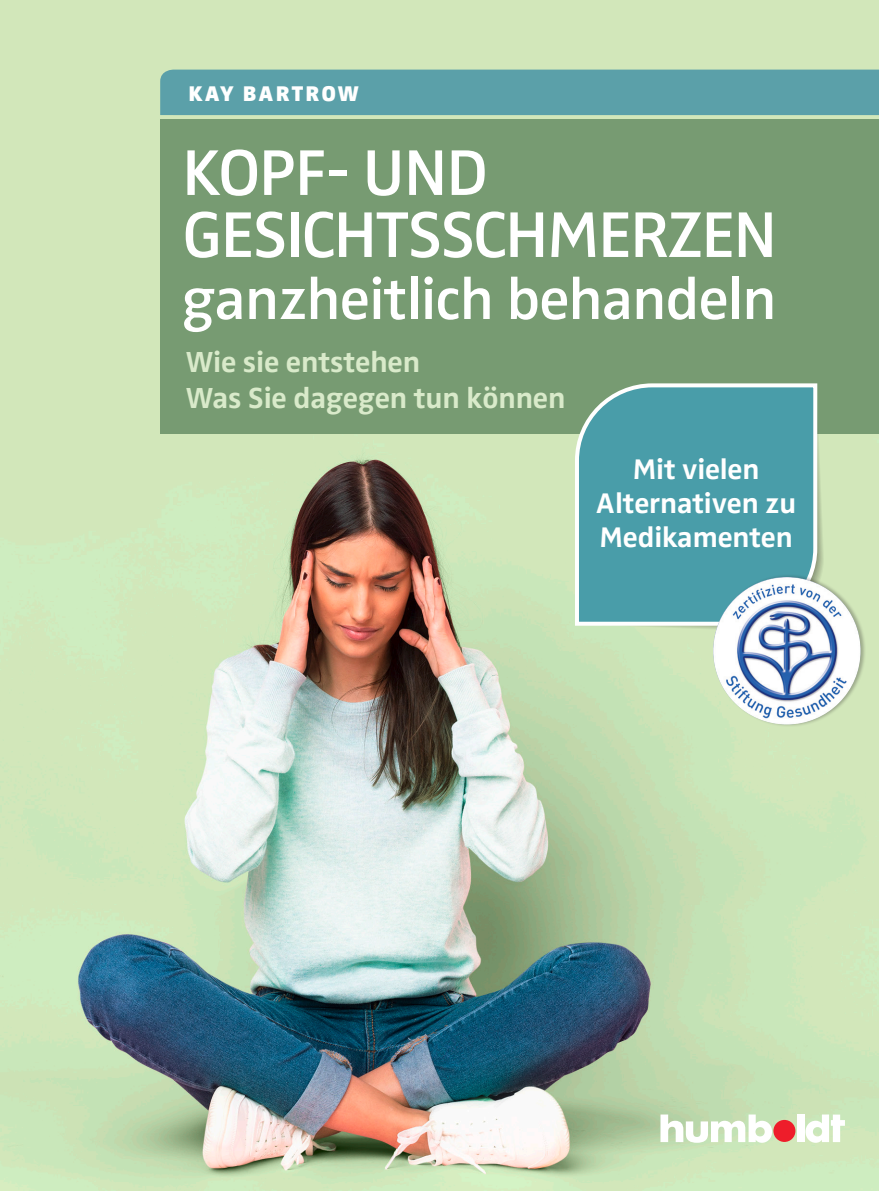
<style>
.page{position:relative;width:879px;height:1191px;background:#fff}
.page>*{position:absolute;margin:0;border:0;box-sizing:border-box;transform-origin:0 0}
.t1{font:600 66.8px/62px "Zwo Pro";letter-spacing:-.02em;color:#fff}
.t2{font:600 60px "Zwo Pro";letter-spacing:-.01em;color:#fff}
.t3{font:700 30px/36px "Zwo Pro";letter-spacing:-.005em;color:#d9eaca}
.t4{font:700 29.4px/34px "Zwo Pro";letter-spacing:-.005em;color:#fff;text-align:center}
.t5{font:900 22px "Zwo Pro";letter-spacing:.1em;color:#fff}
</style>
<div class="page">
<img style="left:0;top:0;width:879px;height:1191px">
<div style="left:160px;top:70px;width:719px;height:45px;background:#5ba0a9"></div>
<div style="left:160px;top:119px;width:719px;height:315px;background:#779b72"></div>
<svg style="left:573px;top:383px;width:246px;height:244px;background:#56a3ac"></svg>
<div style="left:713px;top:573px;width:153px;height:154px;background:#231f20;opacity:.3"></div>
<img style="left:713px;top:577px;width:147px;height:147px;border-radius:74px">
<div style="left:773px;top:1119px;width:22px;height:23px;background:#ee1d2a;border-radius:50%"></div>
<svg style="left:660px;top:1114px;width:112px;height:28px"></svg>
<div style="left:797px;top:1114px;width:7px;height:28px;background:#fff"></div>
<svg style="left:805px;top:1114px;width:40px;height:28px"></svg>
<p class="t5" style="left:189px;top:80px;width:172px">KAY BARTROW</p>
<h1 class="t1" style="left:182px;top:143px;width:596px">KOPF- UND<br>GESICHTSSCHMERZEN</h1>
<h2 class="t2" style="left:182px;top:264px;width:596px">ganzheitlich behandeln</h2>
<p class="t3" style="left:186px;top:344px;width:381px">Wie sie entstehen<br>Was Sie dagegen tun können</p>
<p class="t4" style="left:596px;top:452px;width:202px">Mit vielen<br>Alternativen zu<br>Medikamenten</p>
</div>
